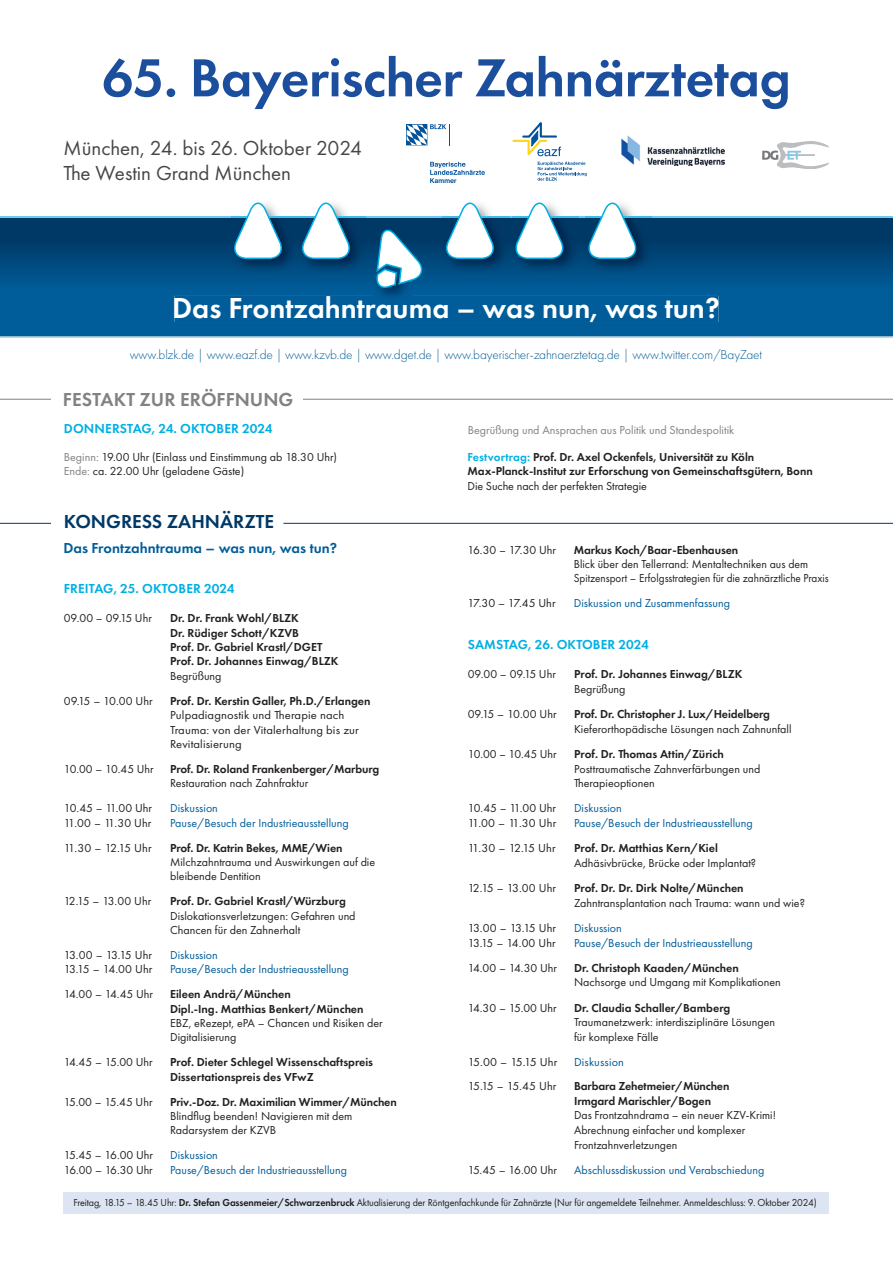
<style>
.page{position:relative;width:893px;height:1263px;background:#fff}
.page>*{position:absolute;margin:0;border:0;box-sizing:border-box;transform-origin:0 0}
.t1{font:600 55.5px "Futura PT";letter-spacing:-.01em;color:#1c4e9e}
.t2{font:600 30px "Futura PT";color:#fff}
.t3{font:21px/25.2px "Futura PT";color:#454647}
.t4{font:600 19.5px "Futura PT";color:#808285}
.t5{font:600 19.5px "Futura PT";color:#003966}
.t6{font:600 15px "Futura PT";color:#005d9a}
.t7{font:300 13.5px "Futura PT";letter-spacing:-.01em;color:#005d9a}
.t8{font:600 13.5px "Futura PT";letter-spacing:.01em;color:#00afe3}
.t9{font:12px/14.4px "Futura PT";color:#231f20}
.t10{font:600 12px/14.4px "Futura PT";color:#231f20}
.t11{font:12px "Futura PT";color:#005d9a}
.t12{font:12px/14.4px "Futura PT";color:#231f20;scale:1.05 1}
.t13{font:12px "Futura PT";letter-spacing:-.05em;color:#231f20}
.t14{font:12px "Futura PT";letter-spacing:-.055em;color:#231f20}
.t15{font:12px "Futura PT";color:#808285}
.t16{font:10.5px "Futura PT";letter-spacing:-.01em;color:#231f20;scale:.96 1}
.s1{color:#808285}
.s2{color:#00afe3}
.s3{font-weight:600}
</style>
<div class="page">
<hr style="left:0;top:523px;width:51px;height:1px;background:#003966">
<hr style="left:283px;top:523px;width:610px;height:1px;background:#003966">
<div style="left:64px;top:1192px;width:765px;height:22px;background:#dce5f1"></div>
<img style="left:0;top:217px;width:893px;height:120px">
<svg style="left:406px;top:124px;width:44px;height:21px"></svg>
<svg style="left:430px;top:162px;width:55px;height:21px"></svg>
<svg style="left:512px;top:122px;width:75px;height:59px"></svg>
<img style="left:621px;top:136px;width:104px;height:30px">
<svg style="left:762px;top:142px;width:67px;height:27px"></svg>
<img style="left:585px;top:216px;width:67px;height:58px">
<svg style="left:584px;top:202px;width:54px;height:58px"></svg>
<img style="left:512px;top:216px;width:67px;height:58px">
<svg style="left:512px;top:202px;width:53px;height:58px"></svg>
<img style="left:299px;top:216px;width:66px;height:58px">
<svg style="left:298px;top:202px;width:54px;height:58px"></svg>
<img style="left:443px;top:216px;width:66px;height:58px">
<svg style="left:442px;top:202px;width:54px;height:58px"></svg>
<img style="left:231px;top:216px;width:66px;height:58px">
<svg style="left:230px;top:202px;width:54px;height:58px"></svg>
<img style="left:373px;top:266px;width:39px;height:30px">
<img style="left:373px;top:296px;width:39px;height:7px">
<svg style="left:375px;top:225px;width:49px;height:64px"></svg>
<hr style="left:0;top:399px;width:51px;height:1px;background:#808285">
<hr style="left:303px;top:399px;width:590px;height:1px;background:#808285">
<h1 class="t1" style="left:102px;top:43px;width:690px">65. Bayerischer Zahnärztetag</h1>
<h3 class="t3" style="left:64px;top:135px;width:300px">München, 24. bis 26. Oktober 2024<br>The Westin Grand München</h3>
<h2 class="t2" style="left:172px;top:289px;width:549px">Das Frontzahntrauma – was nun, was tun?</h2>
<p class="t7" style="left:130px;top:347px;width:634px">www.blzk.de | www.eazf.de | www.kzvb.de | www.dget.de | www.bayerischer-zahnaerztetag.de | www.twitter.com/BayZaet</p>
<h3 class="t4" style="left:63px;top:388px;width:232px">FESTAKT ZUR ERÖFFNUNG</h3>
<p class="t8" style="left:64px;top:420px;width:210px">DONNERSTAG, 24. OKTOBER 2024</p>
<p class="t9" style="left:64px;top:450px;width:275px"><span class="s1">Beginn:</span> 19.00 Uhr (Einlass und Einstimmung ab 18.30 Uhr)<br><span class="s1">Ende:</span> ca. 22.00 Uhr (geladene Gäste)</p>
<h3 class="t5" style="left:64px;top:509px;width:212px">KONGRESS ZAHNÄRZTE</h3>
<p class="t6" style="left:63px;top:539px;width:275px">Das Frontzahntrauma – was nun, was tun?</p>
<p class="t8" style="left:64px;top:580px;width:172px">FREITAG, 25. OKTOBER 2024</p>
<p class="t15" style="left:468px;top:422px;width:268px">Begrüßung und Ansprachen aus Politik und Standespolitik</p>
<p class="t10" style="left:468px;top:449px;width:347px"><span class="s2">Festvortrag:</span> Prof. Dr. Axel Ockenfels, Universität zu Köln<br>Max-Planck-Institut zur Erforschung von Gemeinschaftsgütern, Bonn</p>
<p class="t9" style="left:468px;top:478px;width:181px">Die Suche nach der perfekten Strategie</p>
<p class="t9" style="left:467px;top:542px;width:90px">16.30 – 17.30 Uhr</p>
<p class="t10" style="left:574px;top:542px;width:166px">Markus Koch/Baar-Ebenhausen</p>
<p class="t9" style="left:574px;top:557px;width:256px">Blick über den Tellerrand: Mentaltechniken aus dem<br>Spitzensport – Erfolgsstrategien für die zahnärztliche Praxis</p>
<p class="t9" style="left:467px;top:596px;width:90px">17.30 – 17.45 Uhr</p>
<p class="t11" style="left:574px;top:596px;width:158px">Diskussion und Zusammenfassung</p>
<p class="t9" style="left:64px;top:611px;width:90px">09.00 – 09.15 Uhr</p>
<p class="t10" style="left:170px;top:611px;width:170px">Dr. Dr. Frank Wohl/BLZK<br>Dr. Rüdiger Schott/KZVB<br>Prof. Dr. Gabriel Krastl/DGET<br>Prof. Dr. Johannes Einwag/BLZK</p>
<p class="t9" style="left:170px;top:669px;width:53px">Begrüßung</p>
<p class="t9" style="left:64px;top:693px;width:90px">09.15 – 10.00 Uhr</p>
<p class="t10" style="left:170px;top:693px;width:202px">Prof. Dr. Kerstin Galler, Ph.D./Erlangen</p>
<p class="t12" style="left:170px;top:708px;width:181px">Pulpadiagnostik und Therapie nach<br>Trauma: von der Vitalerhaltung bis zur<br>Revitalisierung</p>
<p class="t9" style="left:64px;top:762px;width:91px">10.00 – 10.45 Uhr</p>
<p class="t10" style="left:170px;top:761px;width:211px">Prof. Dr. Roland Frankenberger/Marburg</p>
<p class="t9" style="left:170px;top:776px;width:140px">Restauration nach Zahnfraktur</p>
<p class="t9" style="left:64px;top:801px;width:90px">10.45 – 11.00 Uhr</p>
<p class="t11" style="left:170px;top:801px;width:49px">Diskussion</p>
<p class="t9" style="left:64px;top:815px;width:89px">11.00 – 11.30 Uhr</p>
<p class="t11" style="left:170px;top:815px;width:180px">Pause/Besuch der Industrieausstellung</p>
<p class="t13" style="left:64px;top:840px;width:89px">11.30 – 12.15 Uhr</p>
<p class="t10" style="left:170px;top:840px;width:174px">Prof. Dr. Katrin Bekes, MME/Wien</p>
<p class="t9" style="left:170px;top:855px;width:207px">Milchzahntrauma und Auswirkungen auf die bleibende Dentition</p>
<p class="t14" style="left:64px;top:894px;width:89px">12.15 – 13.00 Uhr</p>
<p class="t10" style="left:170px;top:894px;width:177px">Prof. Dr. Gabriel Krastl/Würzburg</p>
<p class="t9" style="left:170px;top:908px;width:187px">Dislokationsverletzungen: Gefahren und<br>Chancen für den Zahnerhalt</p>
<p class="t14" style="left:64px;top:948px;width:90px">13.00 – 13.15 Uhr</p>
<p class="t11" style="left:170px;top:948px;width:49px">Diskussion</p>
<p class="t14" style="left:64px;top:962px;width:90px">13.15 – 14.00 Uhr</p>
<p class="t11" style="left:170px;top:962px;width:180px">Pause/Besuch der Industrieausstellung</p>
<p class="t9" style="left:64px;top:987px;width:91px">14.00 – 14.45 Uhr</p>
<p class="t10" style="left:170px;top:987px;width:195px">Eileen Andrä/München<br>Dipl.-Ing. Matthias Benkert/München</p>
<p class="t9" style="left:170px;top:1016px;width:214px">EBZ, eRezept, ePA – Chancen und Risiken der<br>Digitalisierung</p>
<p class="t9" style="left:64px;top:1055px;width:91px">14.45 – 15.00 Uhr</p>
<p class="t10" style="left:170px;top:1055px;width:205px">Prof. Dieter Schlegel Wissenschaftspreis<br>Dissertationspreis des VFwZ</p>
<p class="t9" style="left:64px;top:1094px;width:90px">15.00 – 15.45 Uhr</p>
<p class="t10" style="left:170px;top:1094px;width:228px">Priv.-Doz. Dr. Maximilian Wimmer/München</p>
<p class="t9" style="left:170px;top:1109px;width:184px">Blindflug beenden! Navigieren mit dem<br>Radarsystem der KZVB</p>
<p class="t9" style="left:64px;top:1148px;width:91px">15.45 – 16.00 Uhr</p>
<p class="t11" style="left:170px;top:1148px;width:49px">Diskussion</p>
<p class="t9" style="left:64px;top:1162px;width:90px">16.00 – 16.30 Uhr</p>
<p class="t11" style="left:170px;top:1163px;width:178px">Pause/Besuch der Industrieausstellung</p>
<p class="t16" style="left:73px;top:1196px;width:776px">Freitag, 18.15 – 18.45 Uhr: <span class="s3">Dr. Stefan Gassenmeier/Schwarzenbruck</span> Aktualisierung der Röntgenfachkunde für Zahnärzte (Nur für angemeldete Teilnehmer. Anmeldeschluss: 9. Oktober 2024)</p>
<p class="t8" style="left:468px;top:636px;width:183px">SAMSTAG, 26. OKTOBER 2024</p>
<p class="t9" style="left:468px;top:667px;width:90px">09.00 – 09.15 Uhr</p>
<p class="t10" style="left:574px;top:667px;width:170px">Prof. Dr. Johannes Einwag/BLZK</p>
<p class="t9" style="left:574px;top:682px;width:53px">Begrüßung</p>
<p class="t9" style="left:468px;top:707px;width:90px">09.15 – 10.00 Uhr</p>
<p class="t10" style="left:574px;top:707px;width:198px">Prof. Dr. Christopher J. Lux/Heidelberg</p>
<p class="t9" style="left:574px;top:722px;width:219px">Kieferorthopädische Lösungen nach Zahnunfall</p>
<p class="t9" style="left:468px;top:747px;width:90px">10.00 – 10.45 Uhr</p>
<p class="t10" style="left:574px;top:747px;width:151px">Prof. Dr. Thomas Attin/Zürich</p>
<p class="t9" style="left:574px;top:761px;width:188px">Posttraumatische Zahnverfärbungen und<br>Therapieoptionen</p>
<p class="t9" style="left:468px;top:801px;width:90px">10.45 – 11.00 Uhr</p>
<p class="t11" style="left:574px;top:801px;width:49px">Diskussion</p>
<p class="t9" style="left:468px;top:815px;width:90px">11.00 – 11.30 Uhr</p>
<p class="t11" style="left:574px;top:816px;width:180px">Pause/Besuch der Industrieausstellung</p>
<p class="t13" style="left:468px;top:841px;width:89px">11.30 – 12.15 Uhr</p>
<p class="t10" style="left:574px;top:841px;width:145px">Prof. Dr. Matthias Kern/Kiel</p>
<p class="t9" style="left:574px;top:855px;width:184px">Adhäsivbrücke, Brücke oder Implantat?</p>
<p class="t13" style="left:468px;top:881px;width:90px">12.15 – 13.00 Uhr</p>
<p class="t10" style="left:574px;top:880px;width:171px">Prof. Dr. Dr. Dirk Nolte/München</p>
<p class="t9" style="left:574px;top:895px;width:232px">Zahntransplantation nach Trauma: wann und wie?</p>
<p class="t14" style="left:468px;top:921px;width:90px">13.00 – 13.15 Uhr</p>
<p class="t11" style="left:574px;top:921px;width:49px">Diskussion</p>
<p class="t13" style="left:468px;top:935px;width:89px">13.15 – 14.00 Uhr</p>
<p class="t11" style="left:574px;top:935px;width:180px">Pause/Besuch der Industrieausstellung</p>
<p class="t9" style="left:468px;top:960px;width:91px">14.00 – 14.30 Uhr</p>
<p class="t10" style="left:574px;top:960px;width:166px">Dr. Christoph Kaaden/München</p>
<p class="t9" style="left:574px;top:975px;width:208px">Nachsorge und Umgang mit Komplikationen</p>
<p class="t9" style="left:468px;top:1000px;width:91px">14.30 – 15.00 Uhr</p>
<p class="t10" style="left:574px;top:1000px;width:158px">Dr. Claudia Schaller/Bamberg</p>
<p class="t9" style="left:574px;top:1015px;width:203px">Traumanetzwerk: interdisziplinäre Lösungen für komplexe Fälle</p>
<p class="t14" style="left:468px;top:1055px;width:91px">15.00 – 15.15 Uhr</p>
<p class="t11" style="left:574px;top:1055px;width:51px">Diskussion</p>
<p class="t13" style="left:468px;top:1079px;width:90px">15.15 – 15.45 Uhr</p>
<p class="t10" style="left:574px;top:1079px;width:157px">Barbara Zehetmeier/München<br>Irmgard Marischler/Bogen</p>
<p class="t9" style="left:574px;top:1108px;width:203px">Das Frontzahndrama – ein neuer KZV-Krimi!<br>Abrechnung einfacher und komplexer<br>Frontzahnverletzungen</p>
<p class="t9" style="left:468px;top:1163px;width:91px">15.45 – 16.00 Uhr</p>
<p class="t11" style="left:574px;top:1163px;width:192px">Abschlussdiskussion und Verabschiedung</p>
</div>
